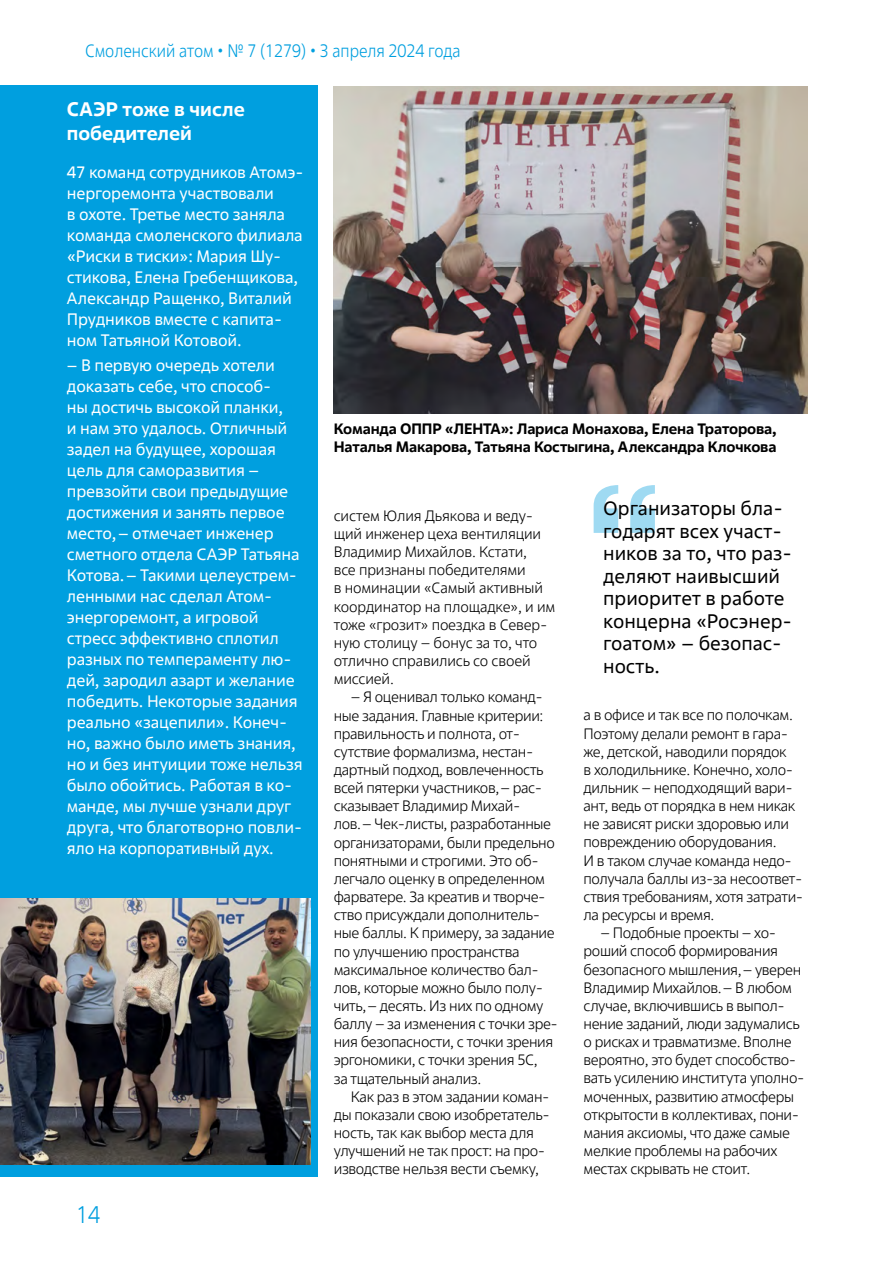
<style>
.page{position:relative;width:893px;height:1263px;background:#fff}
.page>*{position:absolute;margin:0;border:0;box-sizing:border-box;transform-origin:0 0}
.t1{font:300 24px "Rosatom";color:#009fdf;scale:.9 1}
.t2{font:19.5px/22.5px "Rosatom";color:#000}
.t3{font:700 19.5px/24px "Rosatom";color:#fff}
.t4{font:300 18px "Rosatom";color:#009fdf;scale:.9 1}
.t5{font:16.5px/21px "Rosatom";letter-spacing:-.01em;color:#fff}
.t6{font:300 15px/18.1px "Rosatom";letter-spacing:-.025em;color:#000}
.t7{font:700 15px/18px "Rosatom";letter-spacing:-.01em;color:#000}
</style>
<div class="page">
<div style="left:0;top:85px;width:317px;height:1092px;background:#009fdf"></div>
<img style="left:0;top:899px;width:311px;height:265px">
<img style="left:334px;top:87px;width:474px;height:327px">
<svg style="left:594px;top:485px;width:61px;height:48px"></svg>
<p class="t4" style="left:85px;top:39px;width:419px">Смоленский атом • № 7 (1279) • 3 апреля 2024 года</p>
<h2 class="t3" style="left:67px;top:97px;width:179px">САЭР тоже в числе победителей</h2>
<p class="t5" style="left:67px;top:161px;width:238px">47 команд сотрудников Атомэ&shy;нергоремонта участвовали<br>в охоте. Третье место заняла команда смоленского филиала «Риски в тиски»: Мария Шу&shy;стикова, Елена Гребенщикова,<br>Александр Ращенко, Виталий<br>Прудников вместе с капита&shy;ном Татьяной Котовой.</p>
<p class="t5" style="left:67px;top:355px;width:237px">– В первую очередь хотели доказать себе, что способ-<br>ны достичь высокой планки,<br>и нам это удалось. Отличный задел на будущее, хорошая цель для саморазвития – превзойти свои предыдущие достижения и занять первое место,– отмечает инженер сметного отдела САЭР Татьяна<br>Котова.– Такими целеустрем&shy;ленными нас сделал Атом&shy;энергоремонт, а игровой стресс эффективно сплотил разных по темпераменту лю&shy;дей, зародил азарт и желание победить. Некоторые задания реально «зацепили». Конеч&shy;но, важно было иметь знания, но и без интуиции тоже нельзя было обойтись. Работая в ко&shy;манде, мы лучше узнали друг друга, что благотворно повли&shy;яло на корпоративный дух.</p>
<h1 class="t1" style="left:76px;top:1199px;width:28px">14</h1>
<p class="t7" style="left:334px;top:420px;width:444px">Команда ОППР «ЛЕНТА»: Лариса Монахова, Елена Траторова,<br>Наталья Макарова, Татьяна Костыгина, Александра Клочкова</p>
<p class="t6" style="left:334px;top:507px;width:223px">систем Юлия Дьякова и веду&shy;щий инженер цеха вентиляции<br>Владимир Михайлов. Кстати,<br>все признаны победителями<br>в номинации «Самый активный координатор на площадке», и им тоже «грозит» поездка в Север&shy;ную столицу – бонус за то, что отлично справились со своей миссией.</p>
<p class="t6" style="left:334px;top:688px;width:226px;text-indent:17px">– Я оценивал только команд&shy;ные задания. Главные критерии: правильность и полнота, от&shy;сутствие формализма, нестан&shy;дартный подход, вовлеченность всей пятерки участников,– рас&shy;сказывает Владимир Михай&shy;лов.– Чек-листы, разработанные организаторами, были предельно понятными и строгими. Это об&shy;легчало оценку в определенном фарватере. За креатив и творче&shy;ство присуждали дополнитель&shy;ные баллы. К примеру, за задание по улучшению пространства максимальное количество бал&shy;лов, которые можно было полу&shy;чить,– десять. Из них по одному баллу – за изменения с точки зре&shy;ния безопасности, с точки зрения эргономики, с точки зрения 5С,<br>за тщательный анализ.</p>
<p class="t6" style="left:334px;top:1087px;width:218px;text-indent:17px">Как раз в этом задании коман&shy;ды показали свою изобретатель&shy;ность, так как выбор места для улучшений не так прост: на про&shy;изводстве нельзя вести съемку,</p>
<h2 class="t2" style="left:603px;top:497px;width:190px">Организаторы бла&shy;годарят всех участ&shy;ников за то, что раз&shy;деляют наивысший приоритет в работе концерна «Росэнер&shy;гоатом» – безопас&shy;ность.</h2>
<p class="t6" style="left:583px;top:706px;width:221px">а в офисе и так все по полочкам.<br>Поэтому делали ремонт в гара&shy;же, детской, наводили порядок<br>в холодильнике. Конечно, холо&shy;дильник – неподходящий вари&shy;ант, ведь от порядка в нем никак не зависят риски здоровью или повреждению оборудования.<br>И в таком случае команда недо&shy;получала баллы из-за несоответ&shy;ствия требованиям, хотя затрати&shy;ла ресурсы и время.</p>
<p class="t6" style="left:583px;top:924px;width:222px;text-indent:17px">– Подобные проекты – хо&shy;роший способ формирования безопасного мышления,– уверен<br>Владимир Михайлов.– В любом случае, включившись в выпол&shy;нение заданий, люди задумались о рисках и травматизме. Вполне вероятно, это будет способство&shy;вать усилению института уполно&shy;моченных, развитию атмосферы открытости в коллективах, пони&shy;мания аксиомы, что даже самые мелкие проблемы на рабочих местах скрывать не стоит.</p>
</div>
